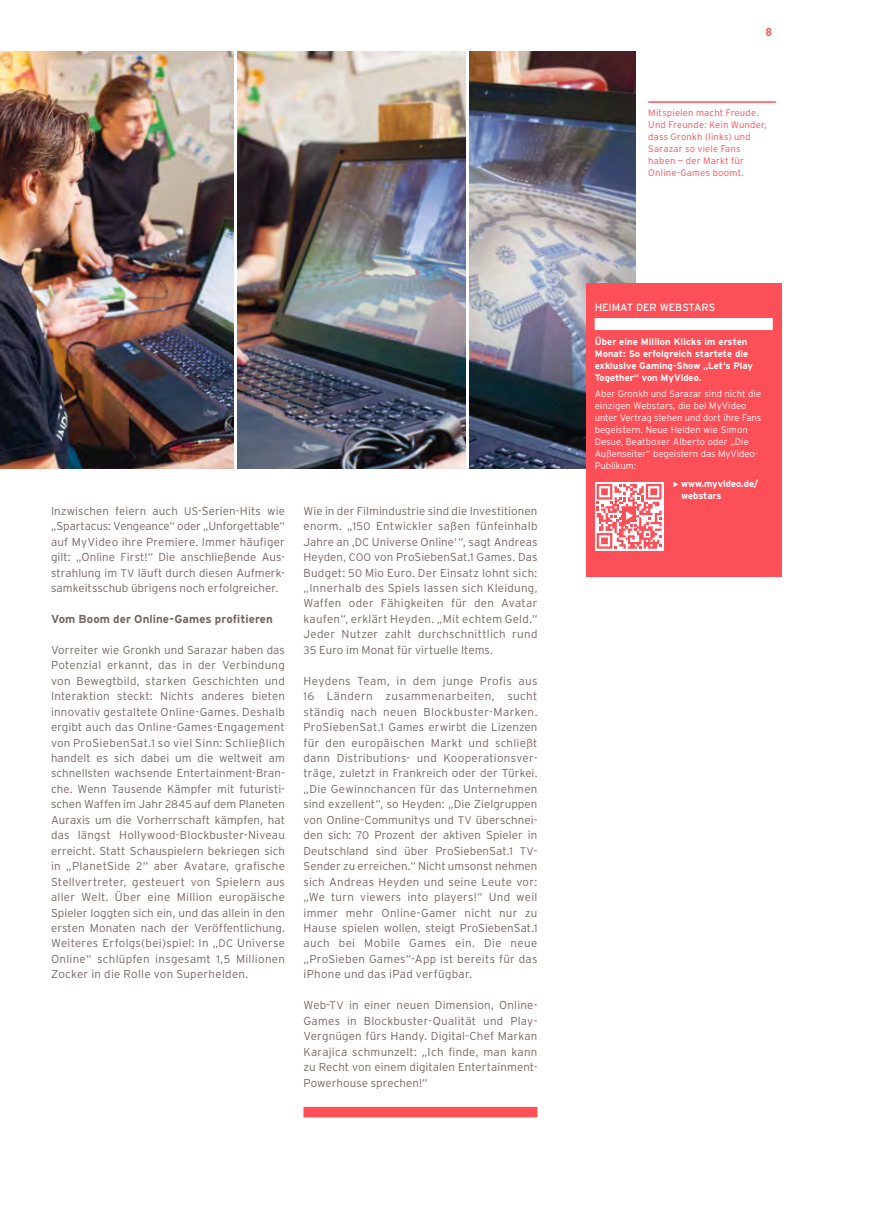
<style>
.page{position:relative;width:872px;height:1212px;background:#fff}
.page>*{position:absolute;margin:0;border:0;box-sizing:border-box;transform-origin:0 0}
.t1{font:300 11.55px/15.5px "Interstate";letter-spacing:.01em;color:#766661;text-align:justify}
.t2{font:700 11.55px "Interstate";letter-spacing:.005em;color:#766661}
.t3{font:700 11.25px "DIN Offc Pro";color:#fd4f57}
.t4{font:10.5px "Interstate";color:#fff}
.t5{font:300 9.45px/12px "Interstate";color:#fff}
.t6{font:700 9.45px/12px "Interstate";color:#fff}
.t7{font:300 9.45px/12px "Interstate";letter-spacing:.025em;color:#fd4f57}
.s1{font-size:10.95px}
</style>
<div class="page">
<img style="left:237px;top:51px;width:228px;height:417px">
<img style="left:0;top:51px;width:233px;height:417px">
<img style="left:469px;top:51px;width:166px;height:417px">
<hr style="left:648px;top:101px;width:128px;height:2px;background:#fd4f57">
<div style="left:586px;top:283px;width:195px;height:293px;background:#fd4f57"></div>
<div style="left:594px;top:318px;width:178px;height:12px;background:#fff"></div>
<div style="left:303px;top:1107px;width:234px;height:10px;background:#fd4f57"></div>
<svg style="left:673px;top:482px;width:5px;height:5px"></svg>
<svg style="left:595px;top:482px;width:68px;height:69px"></svg>
<svg style="left:596px;top:484px;width:65px;height:65px"></svg>
<p class="t1" style="left:51px;top:503px;width:235px">Inzwischen feiern auch <span class="s1">US</span>-Serien-Hits wie „Spartacus: Vengeance“ oder „Unforgettable“ auf MyVideo ihre Premiere. Immer häufiger gilt: „Online First!“ Die anschließende Aus&shy;strahlung im <span class="s1">TV</span> läuft durch diesen Aufmerk&shy;samkeitsschub übrigens noch erfolgreicher.</p>
<p class="t2" style="left:51px;top:612px;width:223px">Vom Boom der Online-Games profitieren</p>
<p class="t1" style="left:51px;top:642px;width:235px">Vorreiter wie Gronkh und Sarazar haben das Potenzial erkannt, das in der Verbindung von Bewegtbild, starken Geschichten und Interaktion steckt: Nichts anderes bieten innovativ gestaltete Online-Games. Deshalb ergibt auch das Online-Games-Engagement von ProSiebenSat.<span class="s1">1</span> so viel Sinn: Schließlich handelt es sich dabei um die weltweit am schnellsten wachsende Entertainment-Bran&shy;che. Wenn Tausende Kämpfer mit futuristi&shy;schen Waffen im Jahr <span class="s1">2845</span> auf dem Planeten Auraxis um die Vorherrschaft kämpfen, hat das längst Hollywood-Blockbuster-Niveau erreicht. Statt Schauspielern bekriegen sich in „PlanetSide <span class="s1">2</span>“ aber Avatare, grafische Stellvertreter, gesteuert von Spielern aus aller Welt. Über eine Million europäische Spieler loggten sich ein, und das allein in den ersten Monaten nach der Veröffentlichung.<br>Weiteres Erfolgs(bei)spiel: In „<span class="s1">DC</span> Universe Online“ schlüpfen insgesamt <span class="s1">1</span>,<span class="s1">5</span> Millionen Zocker in die Rolle von Superhelden.</p>
<p class="t1" style="left:303px;top:503px;width:235px">Wie in der Filmindustrie sind die Investitionen enorm. „<span class="s1">150</span> Entwickler saßen fünfeinhalb Jahre an ,<span class="s1">DC</span> Universe Online‘“, sagt Andreas Heyden, <span class="s1">COO</span> von ProSiebenSat.<span class="s1">1</span> Games. Das Budget: <span class="s1">50</span> Mio Euro. Der Einsatz lohnt sich: „Innerhalb des Spiels lassen sich Kleidung, Waffen oder Fähigkeiten für den Avatar kaufen“, erklärt Heyden. „Mit echtem Geld.“ Jeder Nutzer zahlt durchschnittlich rund <span class="s1">35</span> Euro im Monat für virtuelle Items.</p>
<p class="t1" style="left:303px;top:673px;width:235px">Heydens Team, in dem junge Profis aus <span class="s1">16</span> Ländern zusammenarbeiten, sucht ständig nach neuen Blockbuster-Marken.<br>ProSiebenSat.<span class="s1">1</span> Games erwirbt die Lizenzen für den europäischen Markt und schließt dann Distributions- und Kooperationsver&shy;träge, zuletzt in Frankreich oder der Türkei. „Die Gewinnchancen für das Unternehmen sind exzellent“, so Heyden: „Die Zielgruppen von Online-Communitys und <span class="s1">TV</span> überschnei&shy;den sich: <span class="s1">70</span> Prozent der aktiven Spieler in Deutschland sind über ProSiebenSat.<span class="s1">1 TV</span>-Sender zu erreichen.“ Nicht umsonst nehmen sich Andreas Heyden und seine Leute vor: „We turn viewers into players!“ Und weil immer mehr Online-Gamer nicht nur zu Hause spielen wollen, steigt ProSiebenSat.<span class="s1">1 </span>auch bei Mobile Games ein. Die neue „ProSieben Games“-App ist bereits für das iPhone und das iPad verfügbar.</p>
<p class="t1" style="left:303px;top:997px;width:235px">Web-<span class="s1">TV</span> in einer neuen Dimension, Online-Games in Blockbuster-Qualität und Play-Vergnügen fürs Handy. Digital-Chef Markan Karajica schmunzelt: „Ich finde, man kann zu Recht von einem digitalen Entertainment-Powerhouse sprechen!“</p>
<p class="t3" style="left:766px;top:22px;width:8px">8</p>
<p class="t7" style="left:648px;top:106px;width:120px">Mitspielen macht Freude.<br>Und Freunde: Kein Wunder, dass Gronkh (links) und<br>Sarazar so viele Fans haben — der Markt für<br>Online-Games boomt.</p>
<p class="t4" style="left:594px;top:301px;width:122px">HEIMAT DER WEBSTARS</p>
<p class="t6" style="left:594px;top:336px;width:160px">Über eine Million Klicks im ersten<br>Monat: So erfolgreich startete die exklusive Gaming-Show „Let‘s Play<br>Together“ von MyVideo.</p>
<p class="t5" style="left:594px;top:388px;width:168px">Aber Gronkh und Sarazar sind nicht die einzigen Webstars, die bei MyVideo unter Vertrag stehen und dort ihre Fans begeistern. Neue Helden wie Simon Desue, Beatboxer Alberto oder „Die Außenseiter“ begeistern das MyVideo-Publikum:</p>
<p class="t6" style="left:681px;top:478px;width:79px">www.myvideo.de/ webstars</p>
</div>
